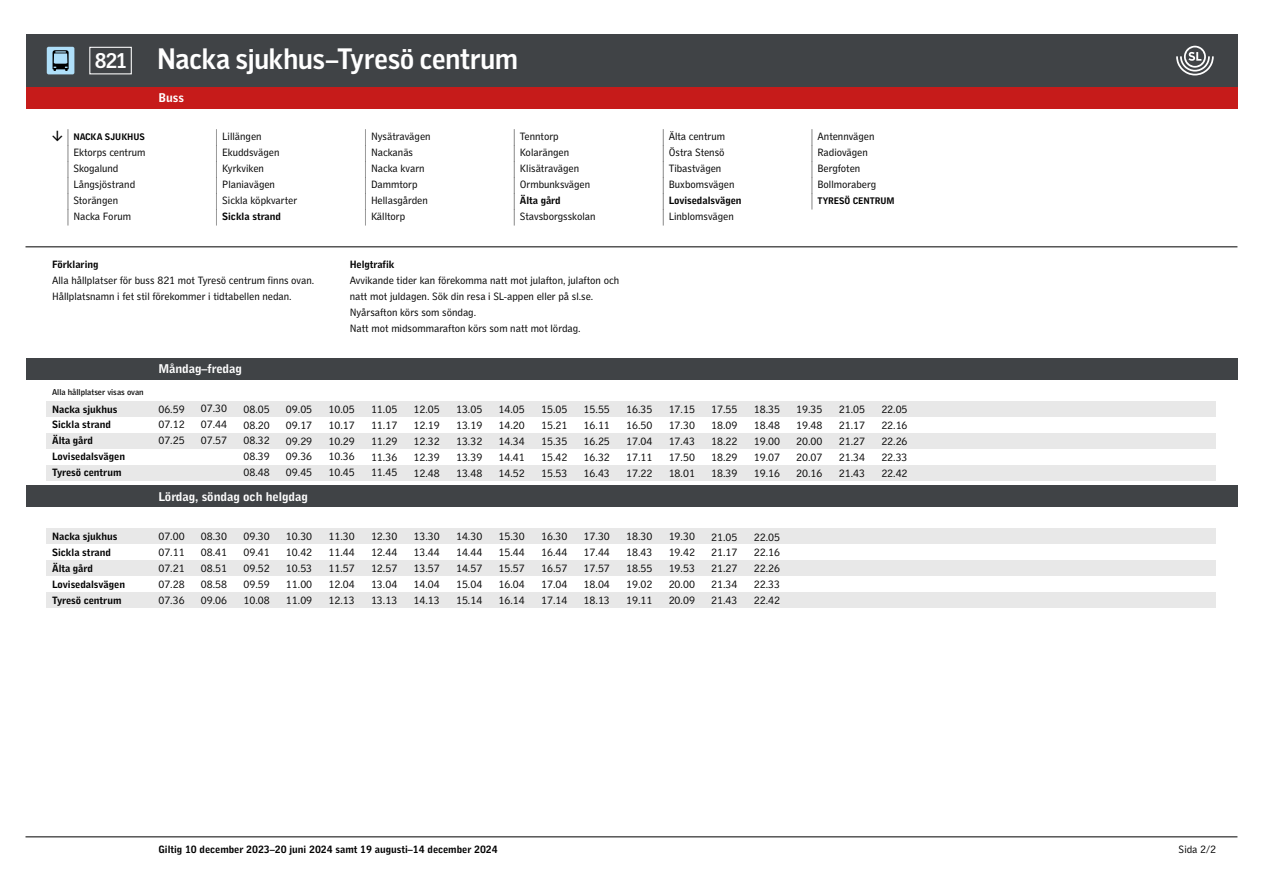
<style>
.page{position:relative;width:1263px;height:893px;background:#fff}
.page>*{position:absolute;margin:0;border:0;box-sizing:border-box;transform-origin:0 0}
.t1{font:700 28.2px "SL Gothic Display";letter-spacing:-.005em;color:#fff}
.t2{font:700 12.75px "SL Gothic Timetable 2";color:#fff}
.t3{font:10.65px/15.9px "SL Gothic Timetable 2";color:#000;text-align:justify}
.t4{font:700 10.65px/15.9px "SL Gothic Timetable 2";color:#000}
.t5{font:700 9.6px "SL Gothic Timetable 2";color:#000}
.t6{font:500 8.55px "SL Gothic Timetable 2";color:#000}
.s1{font-size:20.25px}
.s2{font-size:10.65px}
.s3{font-weight:700}
</style>
<div class="page">
<div style="left:26px;top:34px;width:1211px;height:53px;background:#404346"></div>
<hr style="left:26px;top:837px;width:1211px;height:1px;background:#000">
<svg style="left:1176px;top:46px;width:38px;height:29px"></svg>
<hr style="left:26px;top:247px;width:1211px;height:1px;background:#000">
<svg style="left:47px;top:47px;width:27px;height:27px"></svg>
<div style="left:26px;top:358px;width:1211px;height:21px;background:#404346"></div>
<div style="left:26px;top:486px;width:1211px;height:21px;background:#404346"></div>
<div style="left:89px;top:47px;width:43px;height:27px;border:1px solid #fff"></div>
<div style="left:47px;top:401px;width:1169px;height:16px;background:#e8e8e8"></div>
<div style="left:47px;top:433px;width:1169px;height:16px;background:#e8e8e8"></div>
<div style="left:47px;top:465px;width:1169px;height:15px;background:#e8e8e8"></div>
<div style="left:47px;top:528px;width:1169px;height:16px;background:#e8e8e8"></div>
<div style="left:47px;top:560px;width:1169px;height:16px;background:#e8e8e8"></div>
<div style="left:47px;top:592px;width:1169px;height:16px;background:#e8e8e8"></div>
<div style="left:26px;top:87px;width:1211px;height:21px;background:#c61b1a"></div>
<h1 class="t1" style="left:95px;top:40px;width:424px"><span class="s1">821</span> Nacka sjukhus–Tyresö centrum</h1>
<p class="t5" style="left:52px;top:131px;width:94px"><span class="s2">Ŵ</span> NACKA SJUKHUS</p>
<p class="t3" style="left:52px;top:145px;width:95px;text-align:left"><span class="s3">ų</span> Ektorps centrum <span class="s3">ų</span> Skogalund<br><span class="s3">ų</span> Långsjöstrand <span class="s3">ų</span> Storängen<br><span class="s3">ų</span> Nacka Forum</p>
<p class="t2" style="left:158px;top:90px;width:27px">Buss</p>
<p class="t3" style="left:201px;top:129px;width:98px;text-align:left"><span class="s3">ų</span> Lillängen<br><span class="s3">ų</span> Ekuddsvägen <span class="s3">ų</span> Kyrkviken<br><span class="s3">ų</span> Planiavägen<br><span class="s3">ų</span> Sickla köpkvarter <span class="s3">ų Sickla strand</span></p>
<p class="t3" style="left:350px;top:129px;width:82px;text-align:left"><span class="s3">ų</span> Nysätravägen <span class="s3">ų</span> Nackanäs <span class="s3">ų</span> Nacka kvarn <span class="s3">ų</span> Dammtorp <span class="s3">ų</span> Hellasgården <span class="s3">ų</span> Källtorp</p>
<p class="t3" style="left:499px;top:129px;width:99px;text-align:left"><span class="s3">ų</span> Tenntorp<br><span class="s3">ų</span> Kolarängen<br><span class="s3">ų</span> Klisätravägen <span class="s3">ų</span> Ormbunksvägen <span class="s3">ų Älta gård<br>ų</span> Stavsborgsskolan</p>
<p class="t3" style="left:647px;top:129px;width:96px;text-align:left"><span class="s3">ų</span> Älta centrum <span class="s3">ų</span> Östra Stensö <span class="s3">ų</span> Tibastvägen <span class="s3">ų</span> Buxbomsvägen <span class="s3">ų Lovisedalsvägen ų</span> Linblomsvägen</p>
<p class="t3" style="left:796px;top:129px;width:81px;text-align:left"><span class="s3">ų</span> Antennvägen <span class="s3">ų</span> Radiovägen <span class="s3">ų</span> Bergfoten <span class="s3">ų</span> Bollmoraberg</p>
<p class="t5" style="left:796px;top:195px;width:100px"><span class="s2">ų</span> TYRESÖ CENTRUM</p>
<p class="t4" style="left:52px;top:256px;width:48px">Förklaring</p>
<p class="t3" style="left:52px;top:272px;width:264px">Alla hållplatser för buss 821 mot Tyresö centrum finns ovan.<br>Hållplatsnamn i fet stil förekommer i tidtabellen nedan.</p>
<p class="t6" style="left:52px;top:387px;width:93px">Alla hållplatser visas ovan</p>
<p class="t4" style="left:52px;top:401px;width:74px">Nacka sjukhus<br>Sickla strand<br>Älta gård<br>Lovisedalsvägen<br>Tyresö centrum</p>
<p class="t4" style="left:52px;top:528px;width:74px">Nacka sjukhus<br>Sickla strand<br>Älta gård<br>Lovisedalsvägen<br>Tyresö centrum</p>
<p class="t2" style="left:158px;top:361px;width:85px">Måndag–fredag</p>
<p class="t3" style="left:158px;top:401px;width:28px">06.59<br>07.12<br>07.25</p>
<p class="t3" style="left:201px;top:401px;width:28px">07.30<br>07.44<br>07.57</p>
<p class="t3" style="left:243px;top:401px;width:28px">08.05<br>08.20<br>08.32<br>08.39<br>08.48</p>
<p class="t3" style="left:286px;top:401px;width:28px">09.05<br>09.17<br>09.29<br>09.36<br>09.45</p>
<p class="t2" style="left:158px;top:489px;width:151px">Lördag, söndag och helgdag</p>
<p class="t3" style="left:158px;top:528px;width:28px">07.00<br>07.11<br>07.21<br>07.28<br>07.36</p>
<p class="t3" style="left:201px;top:528px;width:28px">08.30<br>08.41<br>08.51<br>08.58<br>09.06</p>
<p class="t3" style="left:243px;top:528px;width:28px">09.30<br>09.41<br>09.52<br>09.59<br>10.08</p>
<p class="t3" style="left:286px;top:529px;width:28px">10.30<br>10.42<br>10.53<br>11.00<br>11.09</p>
<p class="t4" style="left:350px;top:256px;width:46px">Helgtrafik</p>
<p class="t3" style="left:350px;top:272px;width:271px;text-align:left">Avvikande tider kan förekomma natt mot julafton, julafton och natt mot juldagen. Sök din resa i SL-appen eller på sl.se.<br>Nyårsafton körs som söndag.<br>Natt mot midsommarafton körs som natt mot lördag.</p>
<p class="t3" style="left:328px;top:401px;width:28px">10.05<br>10.17<br>10.29<br>10.36<br>10.45</p>
<p class="t3" style="left:371px;top:401px;width:28px">11.05<br>11.17<br>11.29<br>11.36<br>11.45</p>
<p class="t3" style="left:414px;top:401px;width:28px">12.05<br>12.19<br>12.32<br>12.39<br>12.48</p>
<p class="t3" style="left:456px;top:401px;width:28px">13.05<br>13.19<br>13.32<br>13.39<br>13.48</p>
<p class="t3" style="left:499px;top:401px;width:28px">14.05<br>14.20<br>14.34<br>14.41<br>14.52</p>
<p class="t3" style="left:541px;top:401px;width:28px">15.05<br>15.21<br>15.35<br>15.42<br>15.53</p>
<p class="t3" style="left:584px;top:401px;width:28px">15.55<br>16.11<br>16.25<br>16.32<br>16.43</p>
<p class="t3" style="left:626px;top:401px;width:28px">16.35<br>16.50<br>17.04<br>17.11<br>17.22</p>
<p class="t3" style="left:328px;top:529px;width:28px">11.30<br>11.44<br>11.57<br>12.04<br>12.13</p>
<p class="t3" style="left:371px;top:529px;width:28px">12.30<br>12.44<br>12.57<br>13.04<br>13.13</p>
<p class="t3" style="left:414px;top:529px;width:28px">13.30<br>13.44<br>13.57<br>14.04<br>14.13</p>
<p class="t3" style="left:456px;top:529px;width:28px">14.30<br>14.44<br>14.57<br>15.04<br>15.14</p>
<p class="t3" style="left:499px;top:529px;width:28px">15.30<br>15.44<br>15.57<br>16.04<br>16.14</p>
<p class="t3" style="left:541px;top:529px;width:28px">16.30<br>16.44<br>16.57<br>17.04<br>17.14</p>
<p class="t3" style="left:584px;top:529px;width:28px">17.30<br>17.44<br>17.57<br>18.04<br>18.13</p>
<p class="t3" style="left:626px;top:529px;width:28px">18.30<br>18.43<br>18.55<br>19.02<br>19.11</p>
<p class="t3" style="left:669px;top:401px;width:28px">17.15<br>17.30<br>17.43<br>17.50<br>18.01</p>
<p class="t3" style="left:669px;top:529px;width:28px">19.30<br>19.42<br>19.53<br>20.00<br>20.09</p>
<p class="t3" style="left:711px;top:401px;width:28px">17.55<br>18.09<br>18.22<br>18.29<br>18.39</p>
<p class="t3" style="left:754px;top:401px;width:28px">18.35<br>18.48<br>19.00<br>19.07<br>19.16</p>
<p class="t3" style="left:796px;top:401px;width:28px">19.35<br>19.48<br>20.00<br>20.07<br>20.16</p>
<p class="t3" style="left:839px;top:401px;width:28px">21.05<br>21.17<br>21.27<br>21.34<br>21.43</p>
<p class="t3" style="left:881px;top:401px;width:28px">22.05<br>22.16<br>22.26<br>22.33<br>22.42</p>
<p class="t3" style="left:711px;top:529px;width:28px">21.05<br>21.17<br>21.27<br>21.34<br>21.43</p>
<p class="t3" style="left:754px;top:529px;width:28px">22.05<br>22.16<br>22.26<br>22.33<br>22.42</p>
<p class="t4" style="left:158px;top:841px;width:341px">Giltig 10 december 2023–20 juni 2024 samt 19 augusti–14 december 2024</p>
<p class="t3" style="left:1178px;top:841px;width:39px">Sida 2/2</p>
</div>
